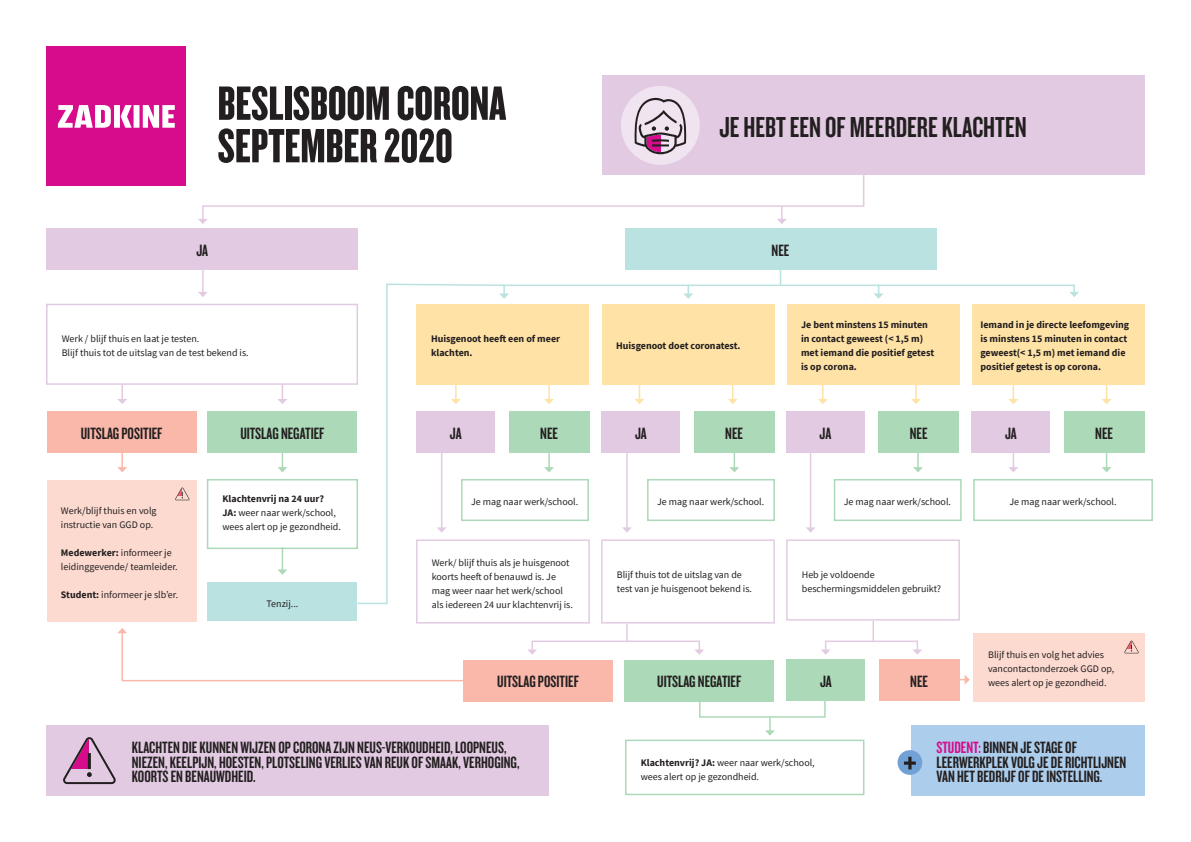
<style>
.page{position:relative;width:1191px;height:842px;background:#fff}
.page>*{position:absolute;margin:0;border:0;box-sizing:border-box;transform-origin:0 0}
.H1_Binnenwerk_-_Kop{font:50px "Knockout 68 Full Featherwt";color:#231f20}
.H1_Binnenwerk_-_Kop-2{font:50px "Knockout 28 Junior Feathrwt";color:#231f20}
.H2_Binnenwerk_-_Para{font:30px "Knockout 48 Featherweight";color:#231f20}
.H2_Binnenwerk_-_Para-2{font:17px/14.5px "Knockout 48 Featherweight";color:#231f20}
.Broodtekst{font:10px/14px "Source Sans Pro";color:#231f20}
.Broodtekst-2{font:700 10px/14px "Source Sans Pro";color:#231f20}
.s1{font-weight:700}
.s2{color:#d70c8c}
</style>
<div class="page">
<hr style="left:202px;top:245px;width:2px;height:48px;background:#e2cbe2">
<svg style="left:198px;top:292px;width:10px;height:5px"></svg>
<svg style="left:117px;top:385px;width:10px;height:19px"></svg>
<svg style="left:117px;top:453px;width:10px;height:19px"></svg>
<svg style="left:117px;top:628px;width:346px;height:54px"></svg>
<hr style="left:933px;top:679px;width:32px;height:1px;background:#fab8ab">
<svg style="left:964px;top:675px;width:6px;height:10px"></svg>
<svg style="left:1102px;top:453px;width:9px;height:19px"></svg>
<svg style="left:278px;top:385px;width:9px;height:19px"></svg>
<svg style="left:277px;top:453px;width:10px;height:19px"></svg>
<svg style="left:765px;top:718px;width:10px;height:18px"></svg>
<svg style="left:277px;top:549px;width:10px;height:26px"></svg>
<hr style="left:1105px;top:353px;width:2px;height:47px;background:#ffe2a5">
<svg style="left:1102px;top:399px;width:9px;height:5px"></svg>
<div style="left:602px;top:75px;width:542px;height:100px;background:#e2cbe2"></div>
<div style="left:972px;top:304px;width:172px;height:81px;background:#ffe2a5"></div>
<div style="left:47px;top:228px;width:311px;height:42px;background:#e2cbe2"></div>
<div style="left:416px;top:539px;width:174px;height:84px;border:2px solid #e2cbe2"></div>
<div style="left:601px;top:539px;width:174px;height:84px;border:2px solid #e2cbe2"></div>
<div style="left:786px;top:539px;width:174px;height:82px;border:2px solid #e2cbe2"></div>
<div style="left:973px;top:479px;width:180px;height:42px;border:2px solid #acd9b8"></div>
<div style="left:974px;top:634px;width:171px;height:68px;background:#fcdad0"></div>
<div style="left:47px;top:725px;width:502px;height:71px;background:#e2cbe2"></div>
<div style="left:46px;top:304px;width:312px;height:81px;border:2px solid #e2cbe2"></div>
<div style="left:47px;top:480px;width:149px;height:141px;background:#fcdad0"></div>
<div style="left:207px;top:479px;width:151px;height:70px;border:2px solid #acd9b8"></div>
<div style="left:625px;top:740px;width:239px;height:55px;border:2px solid #acd9b8"></div>
<div style="left:208px;top:582px;width:149px;height:39px;background:#bae2e1"></div>
<div style="left:47px;top:411px;width:149px;height:42px;background:#fab8ab"></div>
<div style="left:463px;top:660px;width:150px;height:42px;background:#fab8ab"></div>
<div style="left:208px;top:411px;width:149px;height:42px;background:#acd9b8"></div>
<div style="left:624px;top:660px;width:150px;height:42px;background:#acd9b8"></div>
<div style="left:787px;top:659px;width:78px;height:42px;background:#acd9b8"></div>
<div style="left:879px;top:659px;width:80px;height:42px;background:#fab8ab"></div>
<div style="left:1064px;top:411px;width:80px;height:42px;background:#acd9b8"></div>
<div style="left:621px;top:86px;width:79px;height:79px;background:#f0e4f0;border-radius:50%"></div>
<svg style="left:634px;top:97px;width:53px;height:57px"></svg>
<div style="left:625px;top:228px;width:311px;height:42px;background:#bae2e1"></div>
<svg style="left:356px;top:283px;width:719px;height:322px"></svg>
<svg style="left:1069px;top:292px;width:10px;height:5px"></svg>
<svg style="left:779px;top:270px;width:2px;height:15px"></svg>
<div style="left:531px;top:640px;width:169px;height:11px;border:2px solid #e2cbe2"></div>
<svg style="left:694px;top:649px;width:10px;height:6px"></svg>
<svg style="left:527px;top:649px;width:10px;height:6px"></svg>
<div style="left:825px;top:640px;width:93px;height:11px;border:2px solid #e2cbe2"></div>
<svg style="left:912px;top:649px;width:10px;height:6px"></svg>
<svg style="left:821px;top:649px;width:9px;height:6px"></svg>
<svg style="left:198px;top:175px;width:667px;height:49px"></svg>
<svg style="left:626px;top:624px;width:1px;height:17px"></svg>
<hr style="left:872px;top:621px;width:2px;height:20px;background:#e2cbe2">
<div style="left:699px;top:695px;width:126px;height:23px;border:2px solid #acd9b8"></div>
<svg style="left:63px;top:737px;width:53px;height:47px"></svg>
<svg style="left:175px;top:487px;width:15px;height:13px"></svg>
<svg style="left:1124px;top:640px;width:15px;height:13px"></svg>
<div style="left:911px;top:725px;width:233px;height:71px;background:#accdeb"></div>
<div style="left:897px;top:750px;width:25px;height:25px;background:#72a1d5;border-radius:50%"></div>
<div style="left:47px;top:47px;width:139px;height:139px;background:#d70c8c"></div>
<svg style="left:58px;top:105px;width:117px;height:23px"></svg>
<p class="H1_Binnenwerk_-_Kop" style="left:218px;top:73px;width:290px">BESLISBOOM CORONA</p>
<p class="H1_Binnenwerk_-_Kop" style="left:218px;top:115px;width:237px">SEPTEMBER 2020</p>
<p class="H2_Binnenwerk_-_Para-2" style="left:196px;top:243px;width:13px">JA</p>
<p class="H2_Binnenwerk_-_Para" style="left:719px;top:108px;width:309px">JE HEBT EEN OF MEERDERE KLACHTEN</p>
<p class="H2_Binnenwerk_-_Para-2" style="left:771px;top:243px;width:19px">NEE</p>
<p class="Broodtekst" style="left:62px;top:332px;width:139px">Werk / blijf thuis en laat je testen.</p>
<p class="Broodtekst" style="left:62px;top:346px;width:189px">Blijf thuis tot de uitslag van de test bekend is.</p>
<p class="H2_Binnenwerk_-_Para-2" style="left:81px;top:425px;width:83px">UITSLAG POSITIEF</p>
<p class="Broodtekst" style="left:61px;top:503px;width:97px">Werk/blijf thuis en volg instructie van GGD op.</p>
<p class="Broodtekst" style="left:61px;top:545px;width:118px"><span class="s1">Medewerker:</span> informeer je leidinggevende/ teamleider.</p>
<p class="Broodtekst" style="left:61px;top:587px;width:119px"><span class="s1">Student:</span> informeer je slb’er.</p>
<p class="H2_Binnenwerk_-_Para-2" style="left:240px;top:425px;width:86px">UITSLAG NEGATIEF</p>
<p class="Broodtekst-2" style="left:222px;top:492px;width:103px">Klachtenvrij na 24 uur?</p>
<p class="Broodtekst" style="left:222px;top:506px;width:120px"><span class="s1">JA:</span> weer naar werk/school, wees alert op je gezondheid.</p>
<p class="Broodtekst" style="left:266px;top:596px;width:33px">Tenzij...</p>
<p class="Broodtekst-2" style="left:431px;top:332px;width:131px">Huisgenoot heeft een of meer klachten.</p>
<p class="Broodtekst-2" style="left:616px;top:339px;width:126px">Huisgenoot doet coronatest.</p>
<p class="Broodtekst-2" style="left:801px;top:318px;width:135px">Je bent minstens 15 minuten in contact geweest (&lt; 1,5 m) met iemand die positief getest is op corona.</p>
<p class="Broodtekst-2" style="left:980px;top:318px;width:150px">Iemand in je directe leefomgeving is minstens 15 minuten in contact geweest(&lt; 1,5 m) met iemand die positief getest is op corona.</p>
<p class="H2_Binnenwerk_-_Para-2" style="left:450px;top:425px;width:13px">JA</p>
<p class="H2_Binnenwerk_-_Para-2" style="left:540px;top:425px;width:19px">NEE</p>
<p class="H2_Binnenwerk_-_Para-2" style="left:635px;top:425px;width:13px">JA</p>
<p class="H2_Binnenwerk_-_Para-2" style="left:725px;top:425px;width:19px">NEE</p>
<p class="H2_Binnenwerk_-_Para-2" style="left:819px;top:425px;width:13px">JA</p>
<p class="H2_Binnenwerk_-_Para-2" style="left:909px;top:425px;width:19px">NEE</p>
<p class="H2_Binnenwerk_-_Para-2" style="left:1005px;top:425px;width:13px">JA</p>
<p class="H2_Binnenwerk_-_Para-2" style="left:1095px;top:425px;width:19px">NEE</p>
<p class="Broodtekst" style="left:471px;top:494px;width:109px">Je mag naar werk/school.</p>
<p class="Broodtekst" style="left:657px;top:494px;width:109px">Je mag naar werk/school.</p>
<p class="Broodtekst" style="left:844px;top:494px;width:109px">Je mag naar werk/school.</p>
<p class="Broodtekst" style="left:1009px;top:494px;width:109px">Je mag naar werk/school.</p>
<p class="Broodtekst" style="left:432px;top:555px;width:143px">Werk/ blijf thuis als je huisgenoot koorts heeft of benauwd is. Je mag weer naar het werk/school als iedereen 24 uur klachtenvrij is.</p>
<p class="H2_Binnenwerk_-_Para-2" style="left:497px;top:674px;width:83px">UITSLAG POSITIEF</p>
<p class="Broodtekst" style="left:617px;top:568px;width:137px">Blijf thuis tot de uitslag van de test van je huisgenoot bekend is.</p>
<p class="Broodtekst" style="left:802px;top:568px;width:74px">Heb je voldoende</p>
<p class="Broodtekst" style="left:802px;top:582px;width:141px">beschermingsmiddelen gebruikt?</p>
<p class="H2_Binnenwerk_-_Para-2" style="left:657px;top:674px;width:86px">UITSLAG NEGATIEF</p>
<p class="H2_Binnenwerk_-_Para-2" style="left:820px;top:674px;width:13px">JA</p>
<p class="H2_Binnenwerk_-_Para-2" style="left:910px;top:674px;width:19px">NEE</p>
<p class="Broodtekst" style="left:988px;top:648px;width:128px">Blijf thuis en volg het advies vancontactonderzoek GGD op, wees alert op je gezondheid.</p>
<p class="H2_Binnenwerk_-_Para-2" style="left:132px;top:740px;width:389px">KLACHTEN DIE KUNNEN WIJZEN OP CORONA ZIJN NEUS-VERKOUDHEID, LOOPNEUS,<br>NIEZEN, KEELPIJN, HOESTEN, PLOTSELING VERLIES VAN REUK OF SMAAK, VERHOGING,<br>KOORTS EN BENAUWDHEID.</p>
<p class="Broodtekst" style="left:640px;top:755px;width:176px"><span class="s1">Klachtenvrij? JA:</span> weer naar werk/school, wees alert op je gezondheid.</p>
<p class="H1_Binnenwerk_-_Kop-2" style="left:902px;top:733px;width:17px">+</p>
<p class="H2_Binnenwerk_-_Para-2" style="left:936px;top:740px;width:191px"><span class="s2">STUDENT:</span> BINNEN JE STAGE OF<br>LEERWERKPLEK VOLG JE DE RICHTLIJNEN</p>
<p class="H2_Binnenwerk_-_Para-2" style="left:936px;top:769px;width:167px">VAN HET BEDRIJF OF DE INSTELLING.</p>
</div>
